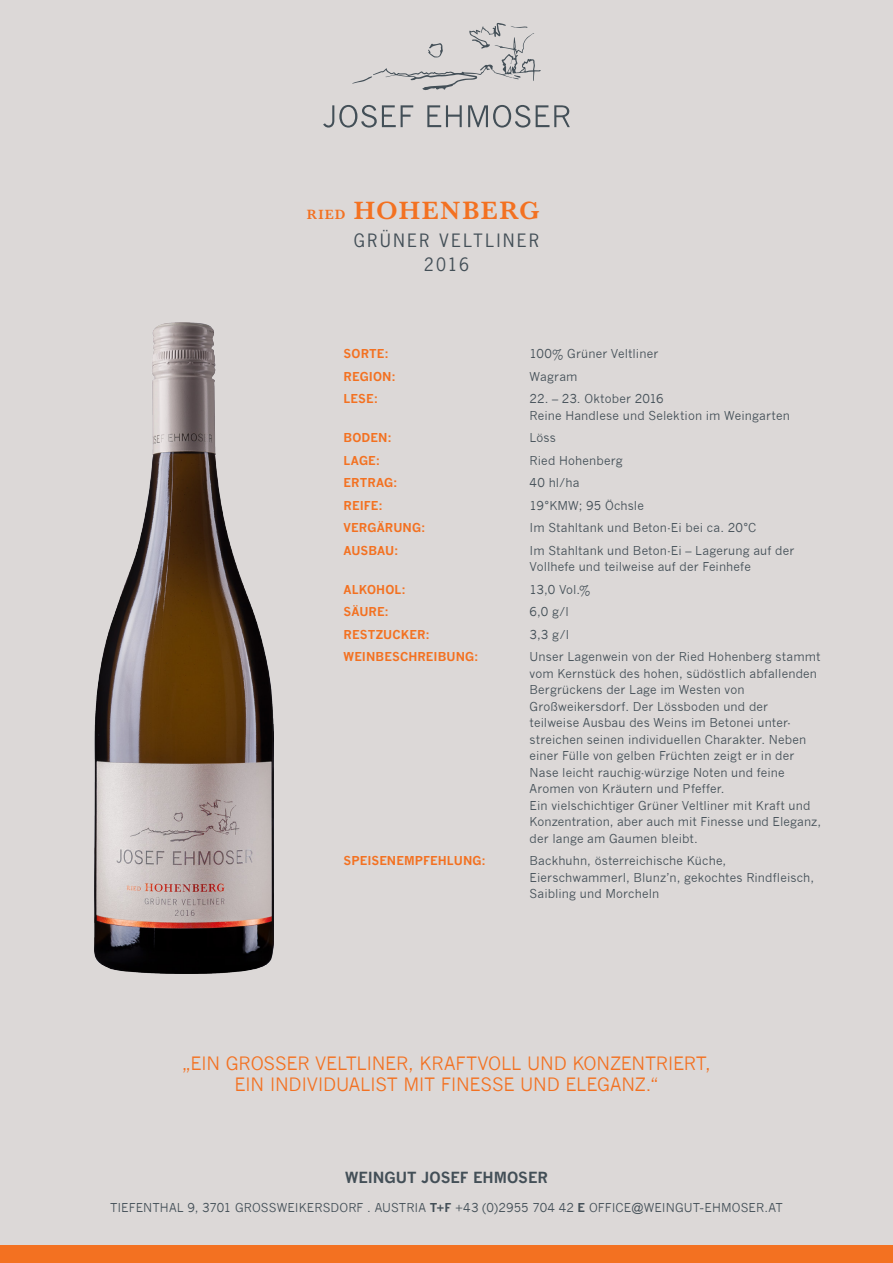
<style>
.page{position:relative;width:893px;height:1263px;background:#dcd8d7}
.page>*{position:absolute;margin:0;border:0;box-sizing:border-box;transform-origin:0 0}
.t1{font:600 25.95px "Baskerville";letter-spacing:.055em;color:#f37121}
.t2{font:18px "News Gothic";letter-spacing:-.02em;color:#f37121}
.t3{font:17.4px "News Gothic Std";letter-spacing:.15em;color:#434f57}
.t4{font:700 15px "News Gothic";letter-spacing:-.005em;color:#434f57}
.t5{font:600 13.8px "Baskerville";color:#f37121}
.t6{font:12px/16.5px "News Gothic";letter-spacing:.01em;color:#434f57}
.t7{font:700 12px "News Gothic";letter-spacing:.005em;color:#f37121}
.s1{font-weight:700}
</style>
<div class="page">
<svg style="left:352px;top:23px;width:189px;height:67px"></svg>
<svg style="left:323px;top:105px;width:90px;height:23px"></svg>
<svg style="left:427px;top:105px;width:35px;height:22px"></svg>
<svg style="left:468px;top:105px;width:62px;height:23px"></svg>
<svg style="left:536px;top:105px;width:34px;height:22px"></svg>
<img style="left:95px;top:322px;width:179px;height:652px">
<div style="left:0;top:1246px;width:893px;height:17px;background:#f37121"></div>
<p class="t5" style="left:307px;top:205px;width:40px">RIED</p>
<p class="t1" style="left:354px;top:192px;width:187px">HOHENBERG</p>
<p class="t3" style="left:354px;top:229px;width:187px">GRÜNER VELTLINER</p>
<p class="t3" style="left:424px;top:253px;width:47px">2016</p>
<p class="t7" style="left:344px;top:347px;width:47px">SORTE:</p>
<p class="t6" style="left:530px;top:346px;width:130px">100% Grüner Veltliner</p>
<p class="t7" style="left:344px;top:369px;width:54px">REGION:</p>
<p class="t6" style="left:530px;top:368px;width:49px">Wagram</p>
<p class="t7" style="left:344px;top:392px;width:36px">LESE:</p>
<p class="t6" style="left:530px;top:391px;width:136px">22. – 23. Oktober 2016</p>
<p class="t6" style="left:530px;top:407px;width:262px">Reine Handlese und Selektion im Weingarten</p>
<p class="t7" style="left:344px;top:431px;width:50px">BODEN:</p>
<p class="t6" style="left:530px;top:430px;width:28px">Löss</p>
<p class="t7" style="left:344px;top:453px;width:38px">LAGE:</p>
<p class="t6" style="left:530px;top:452px;width:95px">Ried Hohenberg</p>
<p class="t7" style="left:344px;top:476px;width:56px">ERTRAG:</p>
<p class="t6" style="left:530px;top:475px;width:52px">40 hl/ha</p>
<p class="t7" style="left:344px;top:498px;width:41px">REIFE:</p>
<p class="t6" style="left:530px;top:497px;width:116px">19°KMW; 95 Öchsle</p>
<p class="t7" style="left:344px;top:521px;width:84px">VERGÄRUNG:</p>
<p class="t6" style="left:530px;top:520px;width:228px">Im Stahltank und Beton-Ei bei ca. 20°C</p>
<p class="t7" style="left:344px;top:543px;width:56px">AUSBAU:</p>
<p class="t6" style="left:530px;top:542px;width:266px">Im Stahltank und Beton-Ei – Lagerung auf der</p>
<p class="t6" style="left:530px;top:559px;width:223px">Vollhefe und teilweise auf der Feinhefe</p>
<p class="t7" style="left:344px;top:582px;width:64px">ALKOHOL:</p>
<p class="t6" style="left:530px;top:581px;width:62px">13,0 Vol.%</p>
<p class="t7" style="left:344px;top:605px;width:47px">SÄURE:</p>
<p class="t6" style="left:530px;top:604px;width:41px">6,0 g/l</p>
<p class="t7" style="left:344px;top:627px;width:88px">RESTZUCKER:</p>
<p class="t6" style="left:530px;top:626px;width:41px">3,3 g/l</p>
<p class="t7" style="left:344px;top:650px;width:137px">WEINBESCHREIBUNG:</p>
<p class="t6" style="left:530px;top:649px;width:292px">Unser Lagenwein von der Ried Hohenberg stammt vom Kernstück des hohen, südöstlich abfallenden Bergrückens der Lage im Westen von Großweikersdorf. Der Lössboden und der teilweise Ausbau des Weins im Betonei unter-</p>
<p class="t6" style="left:530px;top:731px;width:278px">streichen seinen individuellen Charakter. Neben einer Fülle von gelben Früchten zeigt er in der Nase leicht rauchig-würzige Noten und feine Aromen von Kräutern und Pfeffer.</p>
<p class="t6" style="left:530px;top:797px;width:293px">Ein vielschichtiger Grüner Veltliner mit Kraft und<br>Konzentration, aber auch mit Finesse und Eleganz, der lange am Gaumen bleibt.</p>
<p class="t7" style="left:344px;top:854px;width:144px">SPEISENEMPFEHLUNG:</p>
<p class="t6" style="left:530px;top:853px;width:198px">Backhuhn, österreichische Küche,</p>
<p class="t6" style="left:530px;top:869px;width:286px">Eierschwammerl, Blunz’n, gekochtes Rindfleisch,<br>Saibling und Morcheln</p>
<p class="t2" style="left:182px;top:1053px;width:530px">„EIN GROSSER VELTLINER, KRAFTVOLL UND KONZENTRIERT,</p>
<p class="t2" style="left:235px;top:1074px;width:425px">EIN INDIVIDUALIST MIT FINESSE UND ELEGANZ.“</p>
<p class="t4" style="left:345px;top:1168px;width:204px">WEINGUT JOSEF EHMOSER</p>
<p class="t6" style="left:110px;top:1199px;width:674px">TIEFENTHAL 9, 3701 GROSSWEIKERSDORF . AUSTRIA <span class="s1">T+F</span> +43 (0)2955 704 42 <span class="s1">E</span> OFFICE@WEINGUT--EHMOSER.AT</p>
</div>
